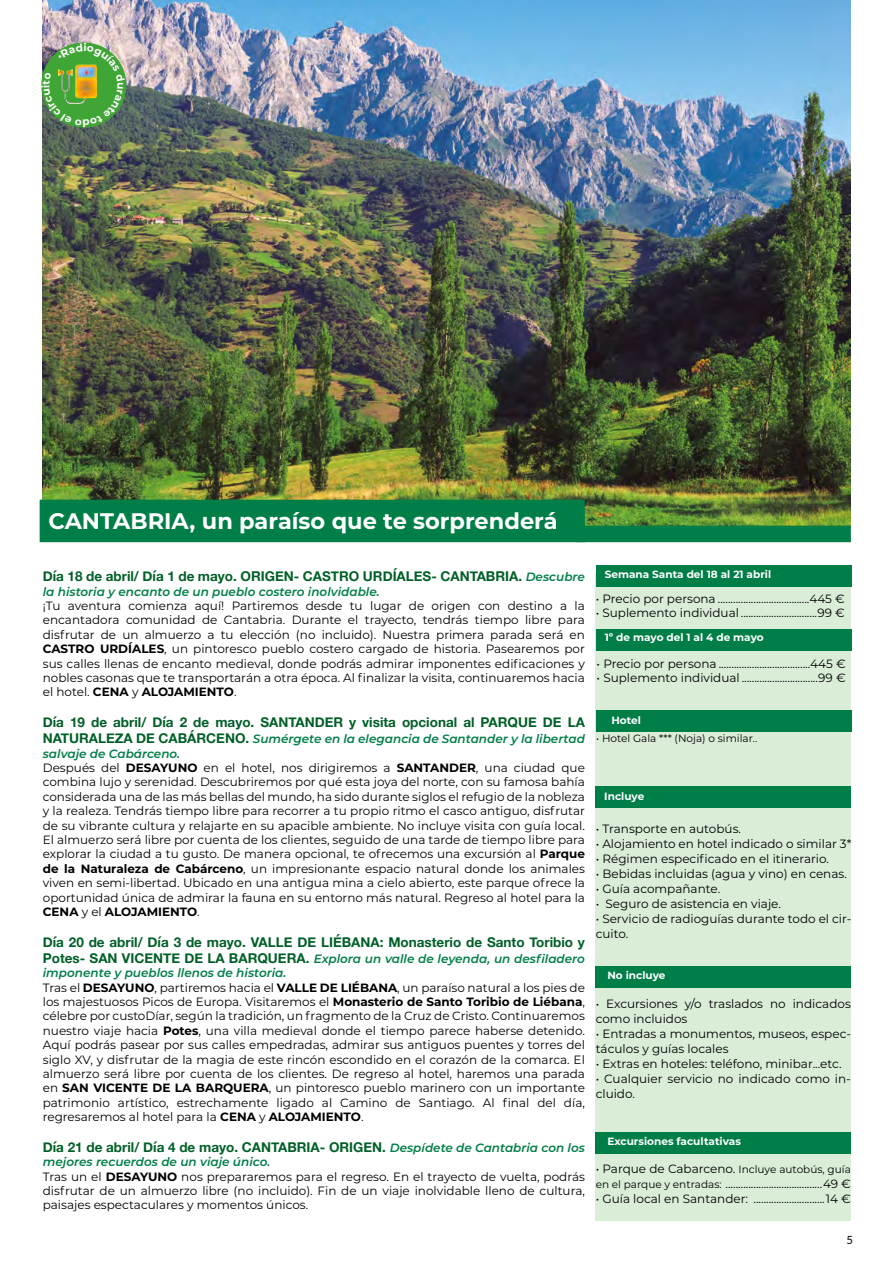
<style>
.page{position:relative;width:893px;height:1263px;background:#fff}
.page>*{position:absolute;margin:0;border:0;box-sizing:border-box;transform-origin:0 0}
.t1{font:700 22.5px "Montserrat";color:#fff}
.t2{font:700 13.5px "Helvetica Neue";color:#005f27}
.t3{font:12px/14.4px "Montserrat";color:#000}
.t4{font:italic 600 12px "Montserrat";color:#007e48}
.t5{font:11.25px "Lato";color:#000}
.t6{font:700 10.5px "Montserrat";color:#fff}
.t7{font:10.5px "Montserrat";color:#000}
.s1{font-family:"Montserrat";font-weight:600;font-style:italic;font-size:12px;color:#007e48}
.s2{font-weight:700}
.s3{font-family:"Helvetica Neue";font-weight:700;font-size:13.5px;color:#005f27}
.s4{font-weight:600;font-style:italic;color:#007e48}
.s5{font-size:10.5px}
</style>
<div class="page">
<div style="left:596px;top:572px;width:255px;height:648px;background:#d9edd7"></div>
<img style="left:43px;top:0;width:807px;height:500px">
<div style="left:596px;top:967px;width:255px;height:21px;background:#007e48"></div>
<div style="left:596px;top:786px;width:255px;height:21px;background:#007e48"></div>
<div style="left:596px;top:1133px;width:255px;height:21px;background:#007e48"></div>
<svg style="left:40px;top:500px;width:811px;height:42px;background:#137f43"></svg>
<div style="left:596px;top:566px;width:255px;height:21px;background:#007e48"></div>
<div style="left:596px;top:629px;width:255px;height:22px;background:#007e48"></div>
<div style="left:597px;top:710px;width:255px;height:22px;background:#007e48"></div>
<img style="left:41px;top:43px;width:84px;height:84px">
<h1 class="t1" style="left:49px;top:505px;width:511px">CANTABRIA, un paraíso que te sorprenderá</h1>
<p class="t2" style="left:43px;top:566px;width:544px">Día 18 de abril/ Día 1 de mayo. ORIGEN- CASTRO URDÍALES- CANTABRIA. <span class="s1">Descubre</span></p>
<p class="t4" style="left:43px;top:583px;width:338px">la historia y encanto de un pueblo costero inolvidable.</p>
<p class="t3" style="left:43px;top:598px;width:544px;text-align:justify">¡Tu aventura comienza aquí! Partiremos desde tu lugar de origen con destino a la encantadora comunidad de Cantabria. Durante el trayecto, tendrás tiempo libre para disfrutar de un almuerzo a tu elección (no incluido). Nuestra primera parada será en <span class="s2">CASTRO URDÍALES</span>, un pintoresco pueblo costero cargado de historia. Pasearemos por sus calles llenas de encanto medieval, donde podrás admirar imponentes edificaciones y nobles casonas que te transportarán a otra época. Al finalizar la visita, continuaremos hacia el hotel. <span class="s2">CENA</span> y <span class="s2">ALOJAMIENTO</span>.</p>
<p class="t2" style="left:43px;top:712px;width:544px">Día 19 de abril/ Día 2 de mayo. SANTANDER y visita opcional al PARQUE DE LA</p>
<p class="t3" style="left:43px;top:731px;width:544px"><span class="s3">NATURALEZA DE CABÁRCENO.</span> <span class="s4">Sumérgete en la elegancia de Santander y la libertad salvaje de Cabárceno.<br></span>Después del <span class="s2">DESAYUNO</span> en el hotel, nos dirigiremos a <span class="s2">SANTANDER</span>, una ciudad que combina lujo y serenidad. Descubriremos por qué esta joya del norte, con su famosa bahía considerada una de las más bellas del mundo, ha sido durante siglos el refugio de la nobleza y la realeza. Tendrás tiempo libre para recorrer a tu propio ritmo el casco antiguo, disfrutar de su vibrante cultura y relajarte en su apacible ambiente. No incluye visita con guía local.<br>El almuerzo será libre por cuenta de los clientes, seguido de una tarde de tiempo libre para explorar la ciudad a tu gusto. De manera opcional, te ofrecemos una excursión al <span class="s2">Parque de la Naturaleza de Cabárceno</span>, un impresionante espacio natural donde los animales viven en semi-libertad. Ubicado en una antigua mina a cielo abierto, este parque ofrece la oportunidad única de admirar la fauna en su entorno más natural. Regreso al hotel para la <span class="s2">CENA</span> y el <span class="s2">ALOJAMIENTO</span>.</p>
<p class="t2" style="left:43px;top:931px;width:544px">Día 20 de abril/ Día 3 de mayo. VALLE DE LIÉBANA: Monasterio de Santo Toribio y</p>
<p class="t3" style="left:43px;top:951px;width:544px"><span class="s3">Potes- SAN VICENTE DE LA BARQUERA.</span> <span class="s4">Explora un valle de leyenda, un desfiladero imponente y pueblos llenos de historia.<br></span>Tras el <span class="s2">DESAYUNO</span>, partiremos hacia el <span class="s2">VALLE DE LIÉBANA</span>, un paraíso natural a los pies de los majestuosos Picos de Europa. Visitaremos el <span class="s2">Monasterio de Santo Toribio de Liébana</span>, célebre por custoDíar, según la tradición, un fragmento de la Cruz de Cristo. Continuaremos nuestro viaje hacia <span class="s2">Potes</span>, una villa medieval donde el tiempo parece haberse detenido.<br>Aquí podrás pasear por sus calles empedradas, admirar sus antiguos puentes y torres del siglo XV, y disfrutar de la magia de este rincón escondido en el corazón de la comarca. El almuerzo será libre por cuenta de los clientes. De regreso al hotel, haremos una parada en <span class="s2">SAN VICENTE DE LA BARQUERA</span>, un pintoresco pueblo marinero con un importante patrimonio artístico, estrechamente ligado al Camino de Santiago. Al final del día, regresaremos al hotel para la <span class="s2">CENA</span> y <span class="s2">ALOJAMIENTO</span>.</p>
<p class="t2" style="left:43px;top:1136px;width:544px">Día 21 de abril/ Día 4 de mayo. CANTABRIA- ORIGEN. <span class="s1">Despídete de Cantabria con los</span></p>
<p class="t3" style="left:43px;top:1154px;width:544px"><span class="s4">mejores recuerdos de un viaje único.<br></span>Tras un el <span class="s2">DESAYUNO</span> nos prepararemos para el regreso. En el trayecto de vuelta, podrás disfrutar de un almuerzo libre (no incluido). Fin de un viaje inolvidable lleno de cultura, paisajes espectaculares y momentos únicos.</p>
<p class="t6" style="left:605px;top:566px;width:168px">Semana Santa del 18 al 21 abril</p>
<p class="t3" style="left:596px;top:591px;width:251px">• Precio por persona ....................................445 €</p>
<p class="t3" style="left:596px;top:605px;width:251px">• Suplemento individual ..............................99 €</p>
<p class="t6" style="left:605px;top:630px;width:160px">1º de mayo del 1 al 4 de mayo</p>
<p class="t3" style="left:597px;top:656px;width:251px">• Precio por persona ....................................445 €</p>
<p class="t3" style="left:597px;top:671px;width:251px">• Suplemento individual ..............................99 €</p>
<p class="t6" style="left:611px;top:713px;width:31px">Hotel</p>
<p class="t7" style="left:596px;top:731px;width:163px">• Hotel Gala *** (Noja) o similar..</p>
<p class="t6" style="left:604px;top:788px;width:42px">Incluye</p>
<p class="t3" style="left:596px;top:821px;width:147px">• Transporte en autobús.</p>
<p class="t3" style="left:596px;top:836px;width:257px">• Alojamiento en hotel indicado o similar 3*</p>
<p class="t3" style="left:596px;top:851px;width:235px">• Régimen especificado en el itinerario.</p>
<p class="t3" style="left:596px;top:866px;width:253px">• Bebidas incluidas (agua y vino) en cenas.</p>
<p class="t3" style="left:596px;top:881px;width:126px">• Guía acompañante.</p>
<p class="t3" style="left:596px;top:896px;width:187px">• Seguro de asistencia en viaje.</p>
<p class="t3" style="left:596px;top:910px;width:257px;line-height:15px">• Servicio de radioguías durante todo el cir&shy;cuito.</p>
<p class="t6" style="left:607px;top:968px;width:60px">No incluye</p>
<p class="t3" style="left:596px;top:995px;width:257px;line-height:15px">• Excursiones y/o traslados no indicados como incluidos</p>
<p class="t3" style="left:596px;top:1025px;width:257px;line-height:15px">• Entradas a monumentos, museos, espec&shy;táculos y guías locales</p>
<p class="t3" style="left:596px;top:1056px;width:247px">• Extras en hoteles: teléfono, minibar...etc.</p>
<p class="t3" style="left:596px;top:1070px;width:257px;line-height:15px">• Cualquier servicio no indicado como in&shy;cluido.</p>
<p class="t6" style="left:607px;top:1134px;width:135px">Excursiones facultativas</p>
<p class="t3" style="left:596px;top:1161px;width:257px;line-height:15px">• Parque de Cabarceno. <span class="s5">Incluye autobús, guía en el parque y entradas:</span> ......................................49 €</p>
<p class="t3" style="left:596px;top:1191px;width:257px">• Guía local en Santander: ............................14 €</p>
<p class="t5" style="left:846px;top:1232px;width:8px">5</p>
</div>
